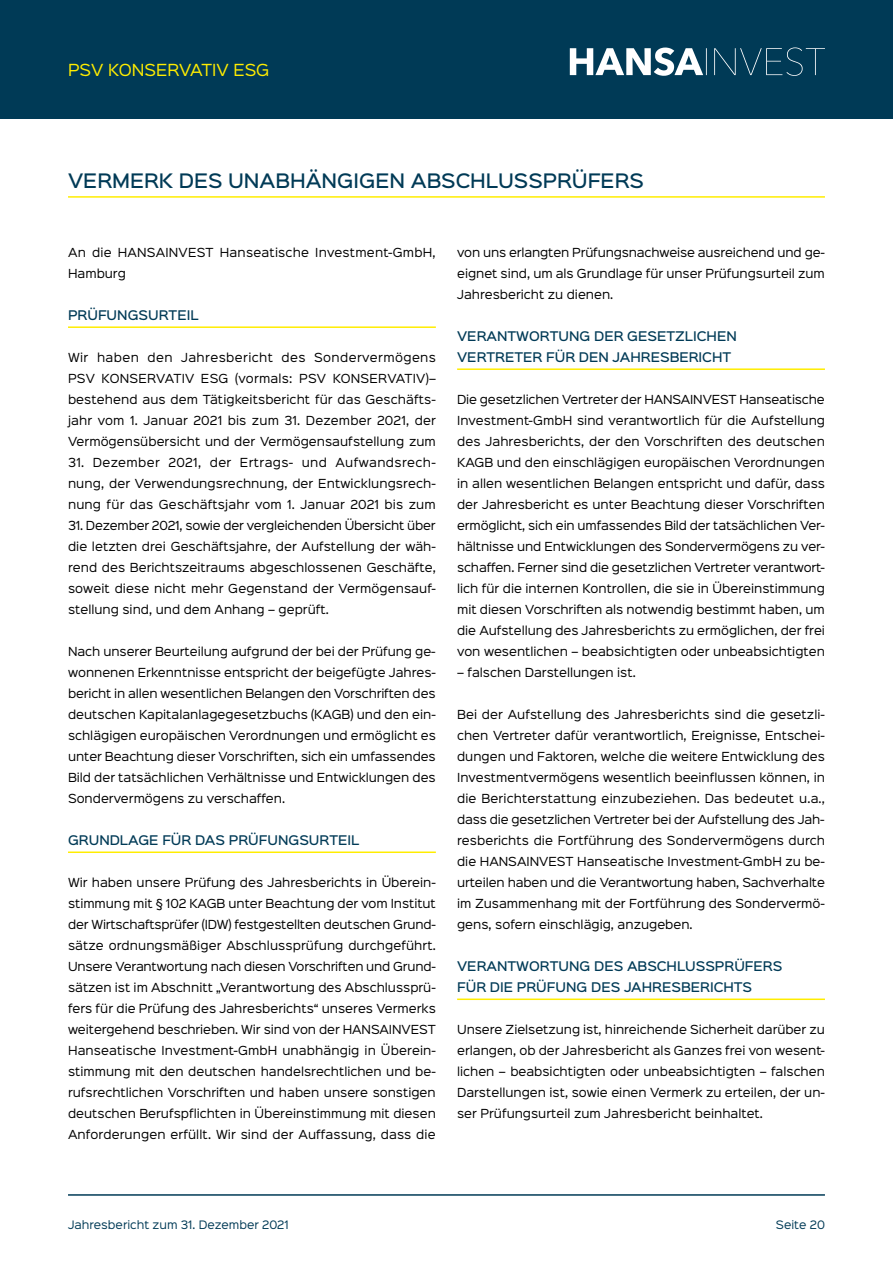
<style>
.page{position:relative;width:893px;height:1263px;background:#fff}
.page>*{position:absolute;margin:0;border:0;box-sizing:border-box;transform-origin:0 0}
.t1{font:500 18px "Sinkin Sans 500";color:#003a56}
.t2{font:15px "Sinkin Sans 400";color:#ffed00}
.t3{font:500 12px/21px "Sinkin Sans 500";color:#003a56}
.t4{font:11.25px/21px "Sinkin Sans 400";color:#000;text-align:justify}
.t5{font:11.25px/21px "Sinkin Sans 400";letter-spacing:.02em;color:#000}
.t6{font:10.5px "Sinkin Sans 400";color:#003a56}
</style>
<div class="page">
<div style="left:0;top:0;width:893px;height:119px;background:#003a56"></div>
<svg style="left:570px;top:47px;width:255px;height:29px"></svg>
<hr style="left:68px;top:1194px;width:757px;height:2px;background:#003a56">
<hr style="left:68px;top:196px;width:757px;height:2px;background:#ffed00">
<hr style="left:68px;top:326px;width:368px;height:2px;background:#ffed00">
<hr style="left:68px;top:851px;width:368px;height:2px;background:#ffed00">
<hr style="left:457px;top:368px;width:368px;height:2px;background:#ffed00">
<hr style="left:457px;top:998px;width:368px;height:2px;background:#ffed00">
<h2 class="t2" style="left:68px;top:57px;width:203px">PSV KONSERVATIV ESG</h2>
<h1 class="t1" style="left:68px;top:165px;width:577px">VERMERK DES UNABHÄNGIGEN ABSCHLUSSPRÜFERS</h1>
<p class="t5" style="left:68px;top:241px;width:369px">An die HANSAINVEST Hanseatische Investment-GmbH,<br>Hamburg</p>
<p class="t3" style="left:68px;top:304px;width:132px">PRÜFUNGSURTEIL</p>
<p class="t4" style="left:68px;top:346px;width:369px">Wir haben den Jahresbericht des Sondervermögens PSV KONSERVATIV ESG (vormals: PSV KONSERVATIV)– bestehend aus dem Tätigkeitsbericht für das Geschäfts&shy;jahr vom 1. Januar 2021 bis zum 31. Dezember 2021, der Vermögensübersicht und der Vermögensaufstellung zum</p>
<p class="t4" style="left:68px;top:451px;width:369px">31. Dezember 2021, der Ertrags- und Aufwandsrech&shy;nung, der Verwendungsrechnung, der Entwicklungsrech&shy;nung für das Geschäftsjahr vom 1. Januar 2021 bis zum</p>
<p class="t4" style="left:68px;top:514px;width:369px">31. Dezember 2021, sowie der vergleichenden Übersicht über die letzten drei Geschäftsjahre, der Aufstellung der wäh&shy;rend des Berichtszeitraums abgeschlossenen Geschäfte, soweit diese nicht mehr Gegenstand der Vermögensauf&shy;stellung sind, und dem Anhang – geprüft.</p>
<p class="t4" style="left:68px;top:640px;width:370px">Nach unserer Beurteilung aufgrund der bei der Prüfung ge&shy;wonnenen Erkenntnisse entspricht der beigefügte Jahres&shy;bericht in allen wesentlichen Belangen den Vorschriften des deutschen Kapitalanlagegesetzbuchs (KAGB) und den ein&shy;schlägigen europäischen Verordnungen und ermöglicht es unter Beachtung dieser Vorschriften, sich ein umfassendes Bild der tatsächlichen Verhältnisse und Entwicklungen des Sondervermögens zu verschaffen.</p>
<p class="t3" style="left:68px;top:829px;width:293px">GRUNDLAGE FÜR DAS PRÜFUNGSURTEIL</p>
<p class="t4" style="left:68px;top:871px;width:369px">Wir haben unsere Prüfung des Jahresberichts in Überein&shy;stimmung mit § 102 KAGB unter Beachtung der vom Institut der Wirtschaftsprüfer (IDW) festgestellten deutschen Grund&shy;sätze ordnungsmäßiger Abschlussprüfung durchgeführt.<br>Unsere Verantwortung nach diesen Vorschriften und Grund&shy;sätzen ist im Abschnitt „Verantwortung des Abschlussprü&shy;fers für die Prüfung des Jahresberichts“ unseres Vermerks weitergehend beschrieben. Wir sind von der HANSAINVEST Hanseatische Investment-GmbH unabhängig in Überein&shy;stimmung mit den deutschen handelsrechtlichen und be&shy;rufsrechtlichen Vorschriften und haben unsere sonstigen deutschen Berufspflichten in Übereinstimmung mit diesen Anforderungen erfüllt. Wir sind der Auffassung, dass die</p>
<p class="t4" style="left:457px;top:241px;width:369px">von uns erlangten Prüfungsnachweise ausreichend und ge&shy;eignet sind, um als Grundlage für unser Prüfungsurteil zum Jahresbericht zu dienen.</p>
<p class="t3" style="left:457px;top:325px;width:281px">VERANTWORTUNG DER GESETZLICHEN<br>VERTRETER FÜR DEN JAHRESBERICHT</p>
<p class="t4" style="left:457px;top:388px;width:369px">Die gesetzlichen Vertreter der HANSAINVEST Hanseatische Investment-GmbH sind verantwortlich für die Aufstellung des Jahresberichts, der den Vorschriften des deutschen KAGB und den einschlägigen europäischen Verordnungen in allen wesentlichen Belangen entspricht und dafür, dass der Jahresbericht es unter Beachtung dieser Vorschriften ermöglicht, sich ein umfassendes Bild der tatsächlichen Ver&shy;hältnisse und Entwicklungen des Sondervermögens zu ver&shy;schaffen. Ferner sind die gesetzlichen Vertreter verantwort&shy;lich für die internen Kontrollen, die sie in Übereinstimmung mit diesen Vorschriften als notwendig bestimmt haben, um die Aufstellung des Jahresberichts zu ermöglichen, der frei von wesentlichen – beabsichtigten oder unbeabsichtigten</p>
<p class="t4" style="left:457px;top:661px;width:180px">– falschen Darstellungen ist.</p>
<p class="t4" style="left:457px;top:703px;width:369px">Bei der Aufstellung des Jahresberichts sind die gesetzli&shy;chen Vertreter dafür verantwortlich, Ereignisse, Entschei&shy;dungen und Faktoren, welche die weitere Entwicklung des Investmentvermögens wesentlich beeinflussen können, in die Berichterstattung einzubeziehen. Das bedeutet u.a., dass die gesetzlichen Vertreter bei der Aufstellung des Jah&shy;resberichts die Fortführung des Sondervermögens durch die HANSAINVEST Hanseatische Investment-GmbH zu be&shy;urteilen haben und die Verantwortung haben, Sachverhalte im Zusammenhang mit der Fortführung des Sondervermö&shy;gens, sofern einschlägig, anzugeben.</p>
<p class="t3" style="left:457px;top:955px;width:327px">VERANTWORTUNG DES ABSCHLUSSPRÜFERS<br>FÜR DIE PRÜFUNG DES JAHRESBERICHTS</p>
<p class="t4" style="left:457px;top:1018px;width:369px">Unsere Zielsetzung ist, hinreichende Sicherheit darüber zu erlangen, ob der Jahresbericht als Ganzes frei von wesent&shy;lichen – beabsichtigten oder unbeabsichtigten – falschen Darstellungen ist, sowie einen Vermerk zu erteilen, der un&shy;ser Prüfungsurteil zum Jahresbericht beinhaltet.</p>
<p class="t6" style="left:68px;top:1216px;width:222px">Jahresbericht zum 31. Dezember 2021</p>
<p class="t6" style="left:776px;top:1216px;width:51px">Seite 20</p>
</div>
